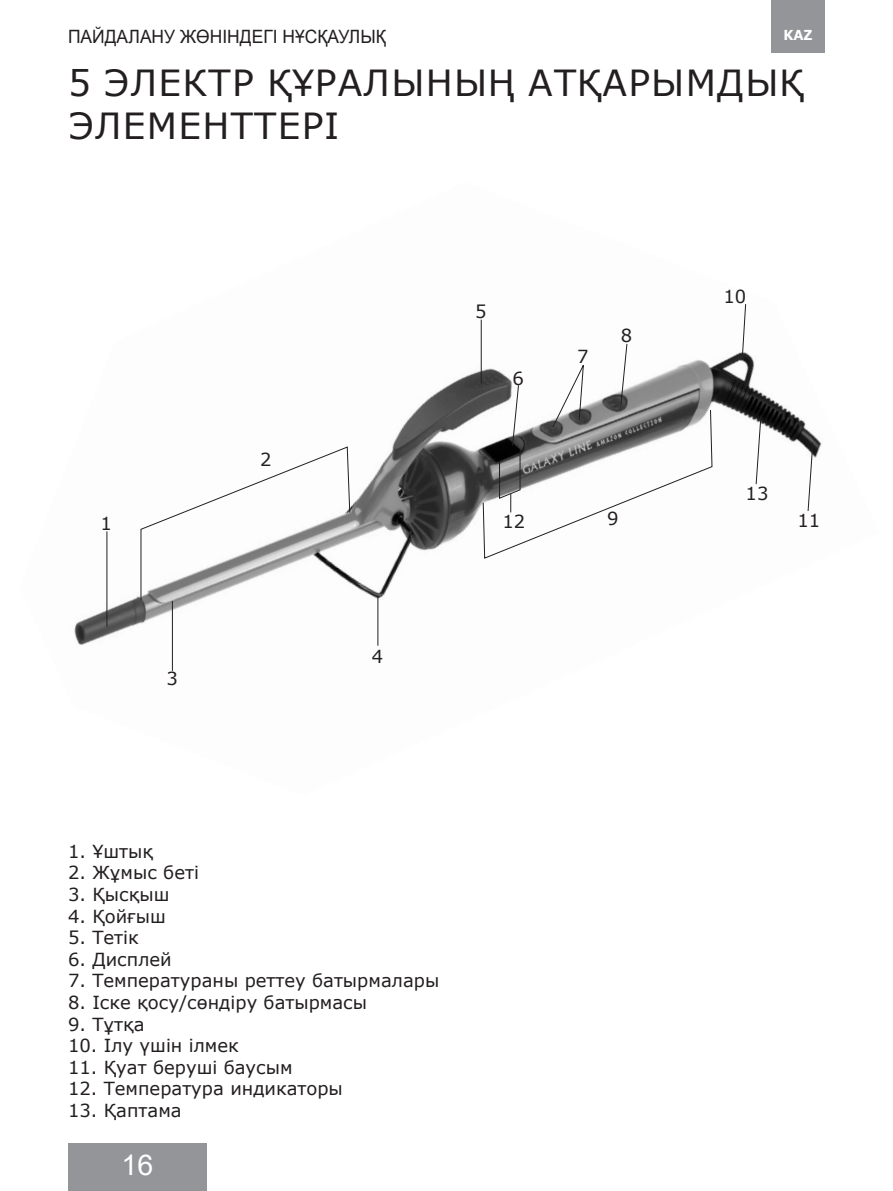
<style>
.page{position:relative;width:893px;height:1191px;background:#fff}
.page>*{position:absolute;margin:0;border:0;box-sizing:border-box;transform-origin:0 0}
.Заголовок{font:36px/43.2px "Verdana";letter-spacing:.035em;color:#231f20}
.t1{font:28.5px "Verdana";color:#fff}
.t2{font:18.3px "Arial";color:#231f20;scale:.95 1}
.Текст{font:18px "Verdana";color:#231f20}
.t3{font:700 13.8px "Verdana";color:#fff;scale:.95 1}
.s1{font-family:"Arial"}
</style>
<div class="page">
<div style="left:771px;top:0;width:54px;height:53px;background:#939598"></div>
<div style="left:68px;top:1143px;width:139px;height:48px;background:#939598"></div>
<img style="left:74px;top:304px;width:748px;height:367px">
<hr style="left:106px;top:531px;width:1px;height:95px;background:#231f20">
<svg style="left:140px;top:446px;width:211px;height:155px"></svg>
<hr style="left:377px;top:595px;width:1px;height:50px;background:#231f20">
<svg style="left:807px;top:441px;width:7px;height:71px"></svg>
<svg style="left:741px;top:304px;width:5px;height:56px"></svg>
<hr style="left:172px;top:601px;width:1px;height:70px;background:#231f20">
<hr style="left:481px;top:320px;width:1px;height:64px;background:#231f20">
<svg style="left:482px;top:343px;width:231px;height:216px"></svg>
<svg style="left:755px;top:415px;width:7px;height:70px"></svg>
<p class="t2" style="left:68px;top:24px;width:336px">ПАЙДАЛАНУ ЖӨНІНДЕГІ НҰСҚАУЛЫҚ</p>
<p class="Заголовок" style="left:68px;top:60px;width:738px">5 ЭЛЕКТР ҚҰРАЛЫНЫҢ АТҚАРЫМДЫҚ<br>ЭЛЕМЕНТТЕРI</p>
<p class="t3" style="left:783px;top:25px;width:32px">KAZ</p>
<p class="Текст" style="left:100px;top:511px;width:13px">1</p>
<p class="Текст" style="left:166px;top:665px;width:13px">3</p>
<p class="Текст" style="left:260px;top:447px;width:13px">2</p>
<p class="Текст" style="left:372px;top:643px;width:13px">4</p>
<p class="Текст" style="left:475px;top:299px;width:13px">5</p>
<p class="Текст" style="left:512px;top:366px;width:13px">6</p>
<p class="Текст" style="left:577px;top:344px;width:13px">7</p>
<p class="Текст" style="left:621px;top:323px;width:13px">8</p>
<p class="Текст" style="left:723px;top:284px;width:24px">10</p>
<p class="Текст" style="left:746px;top:481px;width:24px">13</p>
<p class="Текст" style="left:607px;top:506px;width:13px">9</p>
<p class="Текст" style="left:502px;top:509px;width:24px">12</p>
<p class="Текст" style="left:797px;top:508px;width:24px">11</p>
<p class="Текст" style="left:68px;top:838px;width:87px">1. Ұштық</p>
<p class="Текст" style="left:68px;top:860px;width:132px">2. Жұмыс беті</p>
<p class="Текст" style="left:68px;top:882px;width:103px">3. Қысқыш</p>
<p class="Текст" style="left:68px;top:903px;width:99px">4. Қойғыш</p>
<p class="Текст" style="left:68px;top:925px;width:72px">5. Тетік</p>
<p class="Текст" style="left:68px;top:946px;width:105px">6. Дисплей</p>
<p class="Текст" style="left:68px;top:968px;width:373px">7. Температураны реттеу батырмалары</p>
<p class="Текст" style="left:68px;top:990px;width:301px">8. Іске қосу/сөндіру батырмасы</p>
<p class="Текст" style="left:68px;top:1011px;width:78px">9. Тұтқа</p>
<p class="Текст" style="left:68px;top:1033px;width:172px">10. Ілу үшін ілмек</p>
<p class="Текст" style="left:68px;top:1054px;width:226px">11. Қуат беруші баусым</p>
<p class="Текст" style="left:68px;top:1076px;width:276px">12. Температура индикаторы</p>
<p class="Текст" style="left:68px;top:1098px;width:115px">13. Қаптама</p>
<h2 class="t1" style="left:119px;top:1138px;width:38px">16<span class="s1">16</span></h2>
</div>
